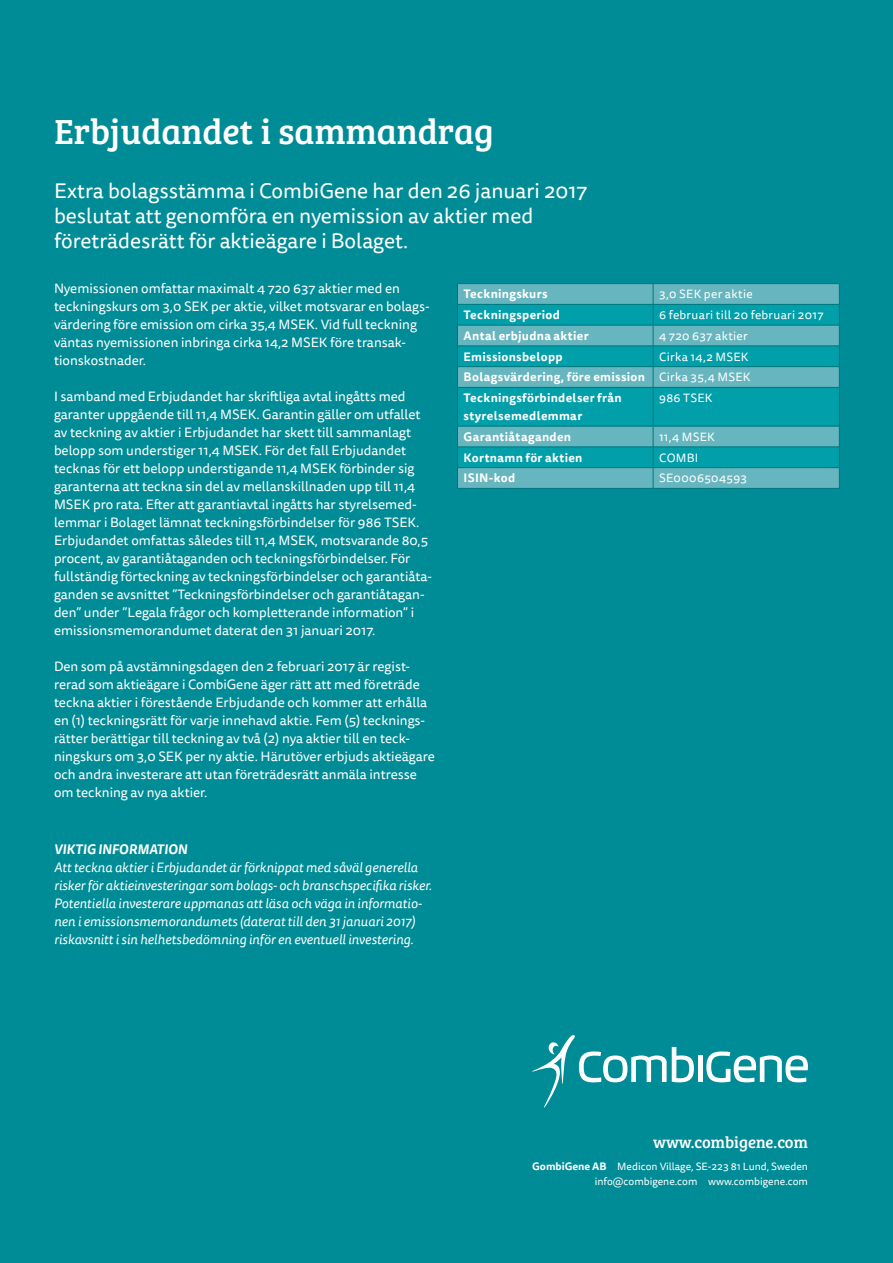
<style>
.page{position:relative;width:893px;height:1263px;background:#008c96}
.page>*{position:absolute;margin:0;border:0;box-sizing:border-box;transform-origin:0 0}
.t1{font:36px "Bree Serif";color:#fff}
.t2{font:21px/25.2px "Tisa Sans Pro";color:#fff}
.t3{font:16.5px "Bree Serif";color:#fff}
.t4{font:13.5px/18px "Tisa Sans Pro";color:#fff}
.t5{font:italic 13.5px/18px "Tisa Sans Pro";color:#fff}
.t6{font:italic 700 13.5px "Tisa Sans Pro";color:#fff}
.t7{font:700 12px/20.7px "Tisa Sans Pro";letter-spacing:.025em;color:#fff}
.t8{font:12px "Tisa Sans Pro";letter-spacing:.025em;color:#fff}
.t9{font:10.5px/15px "Tisa Sans Pro";color:#fff;text-align:right}
.s1{font-weight:400}
.s2{font-weight:700}
</style>
<div class="page">
<hr style="left:698px;top:1056px;width:4px;height:26px;background:#fff">
<svg style="left:706px;top:1051px;width:102px;height:31px"></svg>
<svg style="left:532px;top:1035px;width:162px;height:72px"></svg>
<svg style="left:458px;top:284px;width:381px;height:204px;background:#65b5be"></svg>
<svg style="left:458px;top:305px;width:381px;height:162px;background:#26a6b1"></svg>
<hr style="left:458px;top:304px;width:195px;height:1px;background:#00777e">
<hr style="left:653px;top:304px;width:186px;height:1px;background:#00777e">
<hr style="left:458px;top:325px;width:195px;height:1px;background:#00777e">
<hr style="left:653px;top:325px;width:186px;height:1px;background:#00777e">
<hr style="left:458px;top:346px;width:195px;height:1px;background:#00777e">
<hr style="left:653px;top:346px;width:186px;height:1px;background:#00777e">
<hr style="left:458px;top:366px;width:195px;height:1px;background:#00777e">
<hr style="left:653px;top:366px;width:186px;height:1px;background:#00777e">
<svg style="left:653px;top:284px;width:1px;height:103px"></svg>
<hr style="left:458px;top:387px;width:195px;height:1px;background:#00777e">
<hr style="left:653px;top:387px;width:186px;height:1px;background:#00777e">
<hr style="left:653px;top:388px;width:1px;height:38px;background:#00777e">
<hr style="left:458px;top:426px;width:195px;height:1px;background:#00777e">
<hr style="left:653px;top:426px;width:186px;height:1px;background:#00777e">
<hr style="left:458px;top:447px;width:195px;height:1px;background:#00777e">
<hr style="left:653px;top:447px;width:186px;height:1px;background:#00777e">
<hr style="left:458px;top:467px;width:195px;height:1px;background:#00777e">
<hr style="left:653px;top:467px;width:186px;height:1px;background:#00777e">
<svg style="left:653px;top:426px;width:1px;height:62px"></svg>
<hr style="left:457px;top:283px;width:196px;height:1px;background:#00777e">
<hr style="left:653px;top:283px;width:187px;height:1px;background:#00777e">
<svg style="left:457px;top:284px;width:1px;height:103px"></svg>
<svg style="left:839px;top:284px;width:1px;height:103px"></svg>
<hr style="left:457px;top:387px;width:1px;height:39px;background:#00777e">
<hr style="left:839px;top:387px;width:1px;height:39px;background:#00777e">
<svg style="left:457px;top:426px;width:1px;height:62px"></svg>
<svg style="left:839px;top:426px;width:1px;height:62px"></svg>
<hr style="left:457px;top:488px;width:196px;height:1px;background:#00777e">
<hr style="left:653px;top:488px;width:187px;height:1px;background:#00777e">
<h1 class="t1" style="left:54px;top:104px;width:441px">Erbjudandet i sammandrag</h1>
<h2 class="t2" style="left:54px;top:179px;width:535px">Extra bolagsstämma i CombiGene har den 26 januari 2017 beslutat att genomföra en nyemission av aktier med företrädesrätt för aktieägare i Bolaget.</h2>
<p class="t4" style="left:54px;top:280px;width:377px">Nyemissionen omfattar maximalt 4 720 637 aktier med en teckningskurs om 3,0 SEK per aktie, vilket motsvarar en bolags&shy;värdering före emission om cirka 35,4 MSEK. Vid full teckning väntas nyemissionen inbringa cirka 14,2 MSEK före transak&shy;tionskostnader.</p>
<p class="t4" style="left:54px;top:388px;width:380px">I samband med Erbjudandet har skriftliga avtal ingåtts med garanter uppgående till 11,4 MSEK. Garantin gäller om utfallet av teckning av aktier i Erbjudandet har skett till sammanlagt belopp som understiger 11,4 MSEK. För det fall Erbjudandet tecknas för ett belopp understigande 11,4 MSEK förbinder sig garanterna att teckna sin del av mellanskillnaden upp till 11,4<br>MSEK pro rata. Efter att garantiavtal ingåtts har styrelsemed&shy;lemmar i Bolaget lämnat teckningsförbindelser för 986 TSEK.<br>Erbjudandet omfattas således till 11,4 MSEK, motsvarande 80,5 procent, av garantiåtaganden och teckningsförbindelser. För fullständig förteckning av teckningsförbindelser och garantiåta&shy;ganden se avsnittet ”Teckningsförbindelser och garantiåtagan&shy;den” under ”Legala frågor och kompletterande information” i emissionsmemorandumet daterat den 31 januari 2017.</p>
<p class="t4" style="left:54px;top:658px;width:382px">Den som på avstämningsdagen den 2 februari 2017 är regist&shy;rerad som aktieägare i CombiGene äger rätt att med företräde teckna aktier i förestående Erbjudande och kommer att erhålla en (1) teckningsrätt för varje innehavd aktie. Fem (5) tecknings&shy;rätter berättigar till teckning av två (2) nya aktier till en teck&shy;ningskurs om 3,0 SEK per ny aktie. Härutöver erbjuds aktieägare och andra investerare att utan företrädesrätt anmäla intresse om teckning av nya aktier.</p>
<p class="t6" style="left:54px;top:839px;width:135px">VIKTIG INFORMATION</p>
<p class="t5" style="left:54px;top:859px;width:379px">Att teckna aktier i Erbjudandet är förknippat med såväl generella risker för aktieinvesteringar som bolags- och branschspecifika risker.<br>Potentiella investerare uppmanas att läsa och väga in informatio&shy;nen i emissionsmemorandumets (daterat till den 31 januari 2017) riskavsnitt i sin helhetsbedömning inför en eventuell investering.</p>
<p class="t7" style="left:463px;top:284px;width:86px">Teckningskurs</p>
<p class="t8" style="left:659px;top:286px;width:95px">3,0 SEK per aktie</p>
<p class="t7" style="left:463px;top:305px;width:98px">Teckningsperiod</p>
<p class="t8" style="left:659px;top:307px;width:166px">6 februari till 20 februari 2017</p>
<p class="t7" style="left:463px;top:325px;width:127px">Antal erbjudna aktier</p>
<p class="t8" style="left:659px;top:328px;width:90px">4 720 637 aktier</p>
<p class="t7" style="left:463px;top:346px;width:101px">Emissionsbelopp</p>
<p class="t7" style="left:463px;top:346px;width:288px;text-indent:196px"><span class="s1">Cirka 14,2 MSEK<br></span>Bolagsvärdering, före emission <span class="s1">Cirka 35,4 MSEK<br></span>Teckningsförbindelser från</p>
<p class="t7" style="left:463px;top:406px;width:120px">styrelsemedlemmar</p>
<p class="t8" style="left:659px;top:390px;width:55px">986 TSEK</p>
<p class="t7" style="left:463px;top:426px;width:109px">Garantiåtaganden</p>
<p class="t8" style="left:659px;top:429px;width:57px">11,4 MSEK</p>
<p class="t7" style="left:463px;top:447px;width:121px">Kortnamn för aktien</p>
<p class="t8" style="left:659px;top:449px;width:41px">COMBI</p>
<p class="t7" style="left:463px;top:468px;width:53px">ISIN-kod</p>
<p class="t8" style="left:659px;top:470px;width:89px">SE0006504593</p>
<p class="t3" style="left:653px;top:1130px;width:156px">www.combigene.com</p>
<p class="t9" style="left:532px;top:1159px;width:277px"><span class="s2">GombiGene AB</span> Medicon Village, SE-223 81 Lund, Sweden info@combigene.com www.combigene.com</p>
</div>
